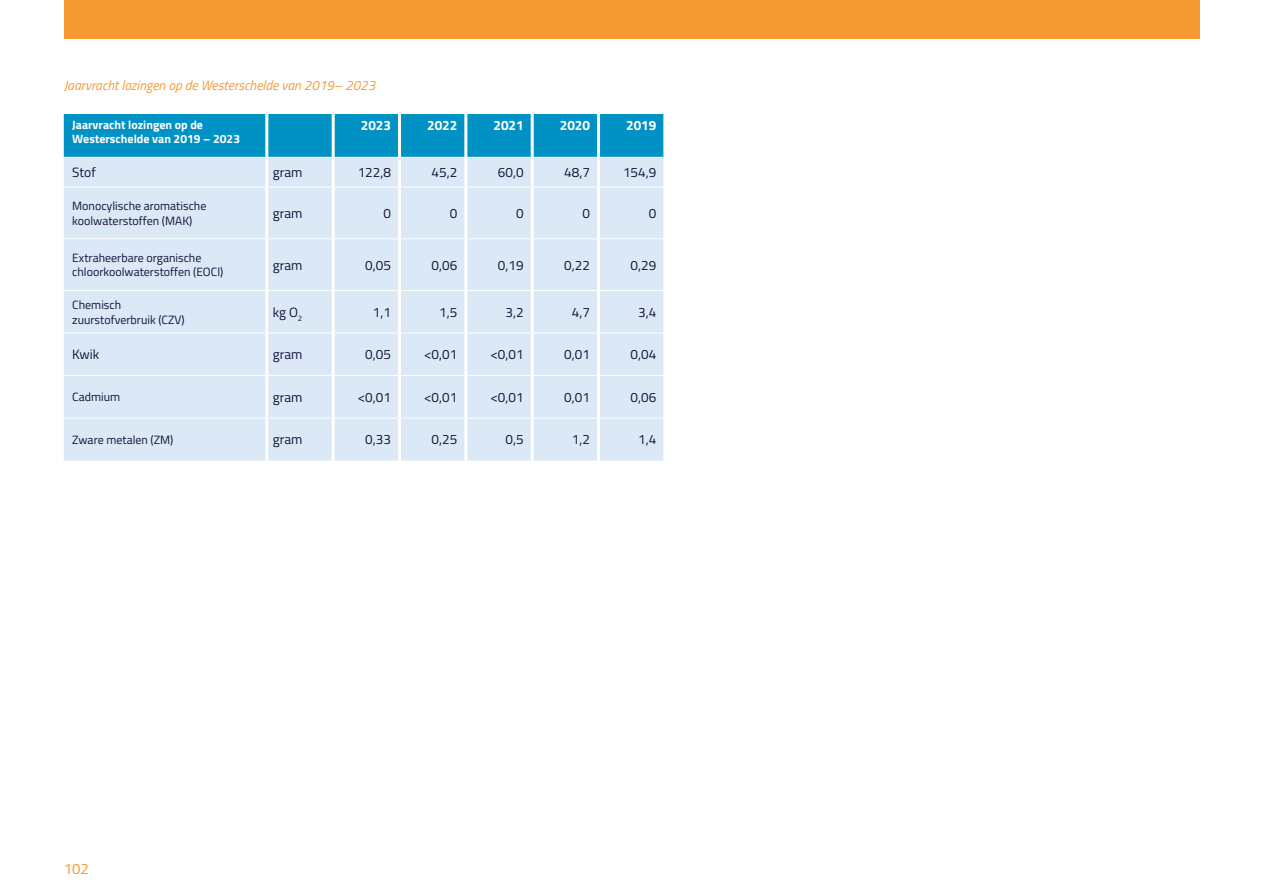
<style>
.page{position:relative;width:1263px;height:893px;background:#fff}
.page>*{position:absolute;margin:0;border:0;box-sizing:border-box;transform-origin:0 0}
.t1{font:15px "Titillium";color:#f59a33}
.t2{font:13.5px "Titillium";color:#14133b}
.t3{font:italic 13.5px "Titillium";color:#f59a33}
.t4{font:700 13.5px "Titillium";color:#fff}
.t5{font:12px/14.4px "Titillium";color:#14133b}
.t6{font:700 12px/14.4px "Titillium";color:#fff}
</style>
<div class="page">
<div style="left:64px;top:114px;width:599px;height:43px;background:#0092c5"></div>
<div style="left:64px;top:158px;width:599px;height:303px;background:#dbe8f5"></div>
<hr style="left:265px;top:114px;width:3px;height:43px;background:#fff">
<hr style="left:332px;top:114px;width:3px;height:43px;background:#fff">
<hr style="left:398px;top:114px;width:3px;height:43px;background:#fff">
<hr style="left:464px;top:114px;width:3px;height:43px;background:#fff">
<hr style="left:531px;top:114px;width:3px;height:43px;background:#fff">
<hr style="left:597px;top:114px;width:3px;height:43px;background:#fff">
<hr style="left:265px;top:158px;width:3px;height:29px;background:#fff">
<hr style="left:332px;top:158px;width:3px;height:29px;background:#fff">
<hr style="left:398px;top:158px;width:3px;height:29px;background:#fff">
<hr style="left:464px;top:158px;width:3px;height:29px;background:#fff">
<hr style="left:531px;top:158px;width:3px;height:29px;background:#fff">
<hr style="left:597px;top:158px;width:3px;height:29px;background:#fff">
<hr style="left:265px;top:187px;width:3px;height:51px;background:#fff">
<hr style="left:332px;top:187px;width:3px;height:51px;background:#fff">
<hr style="left:398px;top:187px;width:3px;height:51px;background:#fff">
<hr style="left:464px;top:187px;width:3px;height:51px;background:#fff">
<hr style="left:531px;top:187px;width:3px;height:51px;background:#fff">
<hr style="left:597px;top:187px;width:3px;height:51px;background:#fff">
<hr style="left:265px;top:239px;width:3px;height:51px;background:#fff">
<hr style="left:332px;top:239px;width:3px;height:51px;background:#fff">
<hr style="left:398px;top:239px;width:3px;height:51px;background:#fff">
<hr style="left:464px;top:239px;width:3px;height:51px;background:#fff">
<hr style="left:531px;top:239px;width:3px;height:51px;background:#fff">
<hr style="left:597px;top:239px;width:3px;height:51px;background:#fff">
<hr style="left:265px;top:291px;width:3px;height:42px;background:#fff">
<hr style="left:332px;top:291px;width:3px;height:42px;background:#fff">
<hr style="left:398px;top:291px;width:3px;height:42px;background:#fff">
<hr style="left:464px;top:291px;width:3px;height:42px;background:#fff">
<hr style="left:531px;top:291px;width:3px;height:42px;background:#fff">
<hr style="left:597px;top:291px;width:3px;height:42px;background:#fff">
<hr style="left:265px;top:333px;width:3px;height:42px;background:#fff">
<hr style="left:332px;top:333px;width:3px;height:42px;background:#fff">
<hr style="left:398px;top:333px;width:3px;height:42px;background:#fff">
<hr style="left:464px;top:333px;width:3px;height:42px;background:#fff">
<hr style="left:531px;top:333px;width:3px;height:42px;background:#fff">
<hr style="left:597px;top:333px;width:3px;height:42px;background:#fff">
<hr style="left:265px;top:376px;width:3px;height:42px;background:#fff">
<hr style="left:332px;top:376px;width:3px;height:42px;background:#fff">
<hr style="left:398px;top:376px;width:3px;height:42px;background:#fff">
<hr style="left:464px;top:376px;width:3px;height:42px;background:#fff">
<hr style="left:531px;top:376px;width:3px;height:42px;background:#fff">
<hr style="left:597px;top:376px;width:3px;height:42px;background:#fff">
<hr style="left:265px;top:418px;width:3px;height:43px;background:#fff">
<hr style="left:332px;top:418px;width:3px;height:43px;background:#fff">
<hr style="left:398px;top:418px;width:3px;height:43px;background:#fff">
<hr style="left:464px;top:418px;width:3px;height:43px;background:#fff">
<hr style="left:531px;top:418px;width:3px;height:43px;background:#fff">
<hr style="left:597px;top:418px;width:3px;height:43px;background:#fff">
<hr style="left:64px;top:187px;width:203px;height:1px;background:#fff">
<hr style="left:267px;top:187px;width:66px;height:1px;background:#fff">
<hr style="left:333px;top:187px;width:66px;height:1px;background:#fff">
<hr style="left:399px;top:187px;width:67px;height:1px;background:#fff">
<hr style="left:466px;top:187px;width:66px;height:1px;background:#fff">
<hr style="left:532px;top:187px;width:66px;height:1px;background:#fff">
<hr style="left:598px;top:187px;width:65px;height:1px;background:#fff">
<hr style="left:64px;top:238px;width:203px;height:1px;background:#fff">
<hr style="left:267px;top:238px;width:66px;height:1px;background:#fff">
<hr style="left:333px;top:238px;width:66px;height:1px;background:#fff">
<hr style="left:399px;top:238px;width:67px;height:1px;background:#fff">
<hr style="left:466px;top:238px;width:66px;height:1px;background:#fff">
<hr style="left:532px;top:238px;width:66px;height:1px;background:#fff">
<hr style="left:598px;top:238px;width:65px;height:1px;background:#fff">
<hr style="left:64px;top:290px;width:203px;height:1px;background:#fff">
<hr style="left:267px;top:290px;width:66px;height:1px;background:#fff">
<hr style="left:333px;top:290px;width:66px;height:1px;background:#fff">
<hr style="left:399px;top:290px;width:67px;height:1px;background:#fff">
<hr style="left:466px;top:290px;width:66px;height:1px;background:#fff">
<hr style="left:532px;top:290px;width:66px;height:1px;background:#fff">
<hr style="left:598px;top:290px;width:65px;height:1px;background:#fff">
<hr style="left:64px;top:333px;width:203px;height:1px;background:#fff">
<hr style="left:267px;top:333px;width:66px;height:1px;background:#fff">
<hr style="left:333px;top:333px;width:66px;height:1px;background:#fff">
<hr style="left:399px;top:333px;width:67px;height:1px;background:#fff">
<hr style="left:466px;top:333px;width:66px;height:1px;background:#fff">
<hr style="left:532px;top:333px;width:66px;height:1px;background:#fff">
<hr style="left:598px;top:333px;width:65px;height:1px;background:#fff">
<hr style="left:64px;top:375px;width:203px;height:1px;background:#fff">
<hr style="left:267px;top:375px;width:66px;height:1px;background:#fff">
<hr style="left:333px;top:375px;width:66px;height:1px;background:#fff">
<hr style="left:399px;top:375px;width:67px;height:1px;background:#fff">
<hr style="left:466px;top:375px;width:66px;height:1px;background:#fff">
<hr style="left:532px;top:375px;width:66px;height:1px;background:#fff">
<hr style="left:598px;top:375px;width:65px;height:1px;background:#fff">
<hr style="left:64px;top:418px;width:203px;height:1px;background:#fff">
<hr style="left:267px;top:418px;width:66px;height:1px;background:#fff">
<hr style="left:333px;top:418px;width:66px;height:1px;background:#fff">
<hr style="left:399px;top:418px;width:67px;height:1px;background:#fff">
<hr style="left:466px;top:418px;width:66px;height:1px;background:#fff">
<hr style="left:532px;top:418px;width:66px;height:1px;background:#fff">
<hr style="left:598px;top:418px;width:65px;height:1px;background:#fff">
<div style="left:64px;top:0;width:1135px;height:38px;background:#f59a33"></div>
<p class="t3" style="left:64px;top:75px;width:313px">Jaarvracht lozingen op de Westerschelde van 2019– 2023</p>
<p class="t6" style="left:72px;top:117px;width:169px">Jaarvracht lozingen op de<br>Westerschelde van 2019 – 2023</p>
<p class="t4" style="left:361px;top:115px;width:32px">2023</p>
<p class="t4" style="left:427px;top:115px;width:32px">2022</p>
<p class="t4" style="left:493px;top:115px;width:32px">2021</p>
<p class="t4" style="left:560px;top:115px;width:32px">2020</p>
<p class="t4" style="left:626px;top:115px;width:32px">2019</p>
<p class="t2" style="left:72px;top:163px;width:25px">Stof</p>
<p class="t2" style="left:273px;top:163px;width:31px">gram</p>
<p class="t2" style="left:358px;top:163px;width:35px">122,8</p>
<p class="t2" style="left:432px;top:163px;width:27px">45,2</p>
<p class="t2" style="left:498px;top:163px;width:27px">60,0</p>
<p class="t2" style="left:564px;top:163px;width:27px">48,7</p>
<p class="t2" style="left:623px;top:163px;width:35px">154,9</p>
<p class="t5" style="left:72px;top:198px;width:136px">Monocylische aromatische koolwaterstoffen (MAK)</p>
<p class="t2" style="left:273px;top:203px;width:31px">gram</p>
<p class="t2" style="left:383px;top:203px;width:9px">0</p>
<p class="t2" style="left:450px;top:203px;width:9px">0</p>
<p class="t2" style="left:516px;top:203px;width:9px">0</p>
<p class="t2" style="left:582px;top:203px;width:9px">0</p>
<p class="t2" style="left:649px;top:203px;width:9px">0</p>
<p class="t5" style="left:72px;top:250px;width:153px">Extraheerbare organische chloorkoolwaterstoffen (EOCl)</p>
<p class="t2" style="left:273px;top:255px;width:31px">gram</p>
<p class="t2" style="left:365px;top:255px;width:27px">0,05</p>
<p class="t2" style="left:432px;top:255px;width:27px">0,06</p>
<p class="t2" style="left:498px;top:255px;width:27px">0,19</p>
<p class="t2" style="left:564px;top:255px;width:27px">0,22</p>
<p class="t2" style="left:631px;top:255px;width:27px">0,29</p>
<p class="t5" style="left:72px;top:297px;width:114px">Chemisch zuurstofverbruik (CZV)</p>
<p class="t2" style="left:273px;top:302px;width:31px">kg O<sub>2</sub></p>
<p class="t2" style="left:373px;top:302px;width:20px">1,1</p>
<p class="t2" style="left:439px;top:302px;width:20px">1,5</p>
<p class="t2" style="left:505px;top:302px;width:20px">3,2</p>
<p class="t2" style="left:572px;top:302px;width:20px">4,7</p>
<p class="t2" style="left:638px;top:302px;width:20px">3,4</p>
<p class="t2" style="left:72px;top:345px;width:29px">Kwik</p>
<p class="t2" style="left:273px;top:345px;width:31px">gram</p>
<p class="t2" style="left:365px;top:345px;width:27px">0,05</p>
<p class="t2" style="left:424px;top:345px;width:35px">&lt;0,01</p>
<p class="t2" style="left:490px;top:345px;width:35px">&lt;0,01</p>
<p class="t2" style="left:564px;top:345px;width:27px">0,01</p>
<p class="t2" style="left:631px;top:345px;width:27px">0,04</p>
<p class="t5" style="left:72px;top:389px;width:49px">Cadmium</p>
<p class="t2" style="left:273px;top:387px;width:31px">gram</p>
<p class="t2" style="left:358px;top:387px;width:35px">&lt;0,01</p>
<p class="t2" style="left:424px;top:387px;width:35px">&lt;0,01</p>
<p class="t2" style="left:490px;top:387px;width:35px">&lt;0,01</p>
<p class="t2" style="left:564px;top:387px;width:27px">0,01</p>
<p class="t2" style="left:631px;top:387px;width:27px">0,06</p>
<p class="t5" style="left:72px;top:432px;width:103px">Zware metalen (ZM)</p>
<p class="t2" style="left:273px;top:430px;width:31px">gram</p>
<p class="t2" style="left:365px;top:430px;width:27px">0,33</p>
<p class="t2" style="left:432px;top:430px;width:27px">0,25</p>
<p class="t2" style="left:505px;top:430px;width:20px">0,5</p>
<p class="t2" style="left:572px;top:430px;width:20px">1,2</p>
<p class="t2" style="left:638px;top:430px;width:20px">1,4</p>
<p class="t1" style="left:64px;top:858px;width:27px">102</p>
</div>
